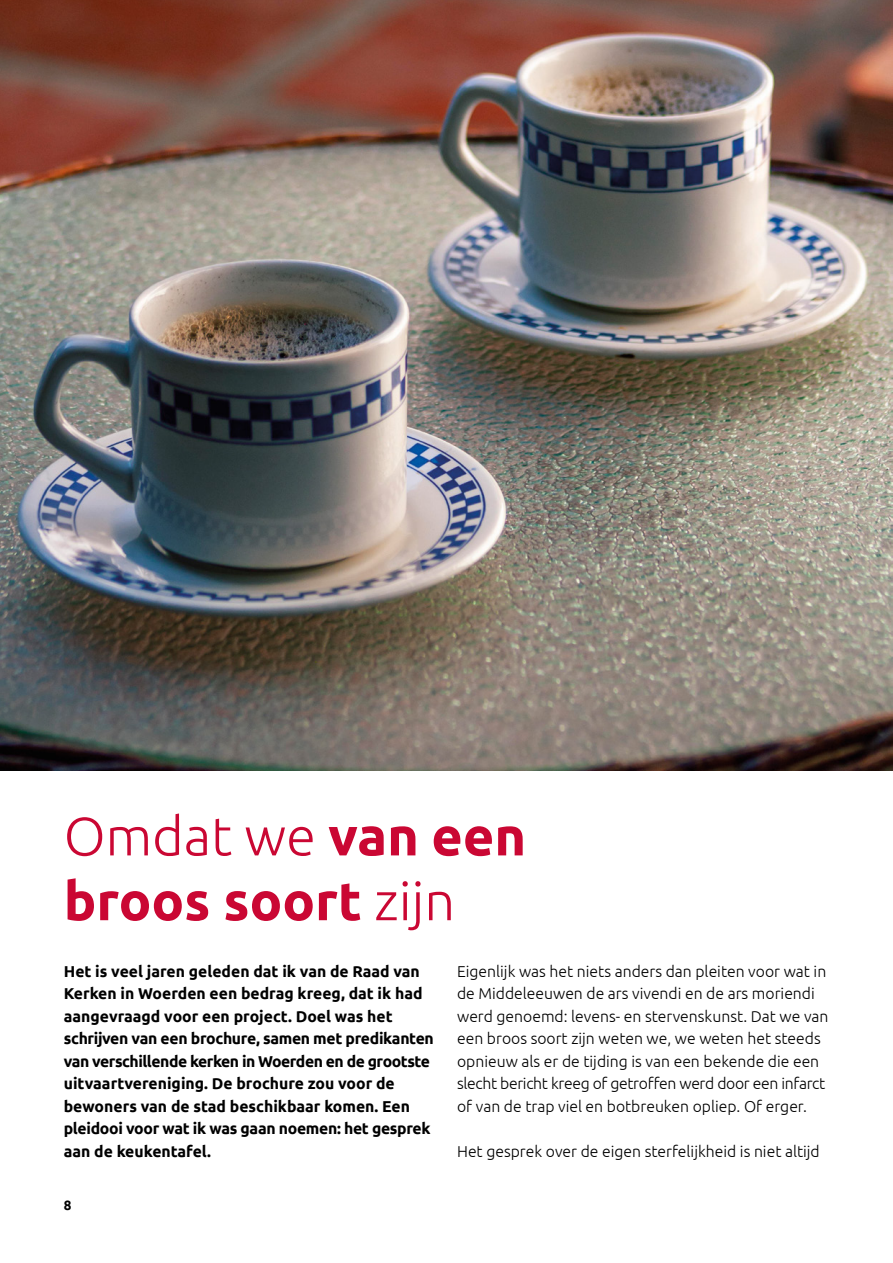
<style>
.page{position:relative;width:893px;height:1263px;background:#fff}
.page>*{position:absolute;margin:0;border:0;box-sizing:border-box;transform-origin:0 0}
.t1{font:700 54px/64.8px "Ubuntu";color:#ca0733}
.t2{font:300 15.75px/22.5px "Ubuntu";color:#000}
.t3{font:700 15.75px/22.5px "Ubuntu";letter-spacing:-.01em;color:#000}
.t4{font:700 13.5px "Ubuntu";color:#000}
.s1{font-weight:300}
</style>
<div class="page">
<img style="left:0;top:0;width:893px;height:771px">
<h1 class="t1" style="left:64px;top:803px;width:464px"><span class="s1">Omdat we</span> van een broos soort <span class="s1">zijn</span></h1>
<p class="t3" style="left:64px;top:959px;width:372px">Het is veel jaren geleden dat ik van de Raad van Kerken in Woerden een bedrag kreeg, dat ik had aangevraagd voor een project. Doel was het schrijven van een brochure, samen met predikanten van verschillende kerken in Woerden en de grootste uitvaartvereniging. De brochure zou voor de bewoners van de stad beschikbaar komen. Een pleidooi voor wat ik was gaan noemen: het gesprek aan de keukentafel.</p>
<p class="t2" style="left:457px;top:959px;width:373px">Eigenlijk was het niets anders dan pleiten voor wat in de Middeleeuwen de ars vivendi en de ars moriendi werd genoemd: levens- en stervenskunst. Dat we van een broos soort zijn weten we, we weten het steeds opnieuw als er de tijding is van een bekende die een slecht bericht kreeg of getroffen werd door een infarct of van de trap viel en botbreuken opliep. Of erger.</p>
<p class="t2" style="left:457px;top:1139px;width:364px">Het gesprek over de eigen sterfelijkheid is niet altijd</p>
<p class="t4" style="left:64px;top:1197px;width:9px">8</p>
</div>
